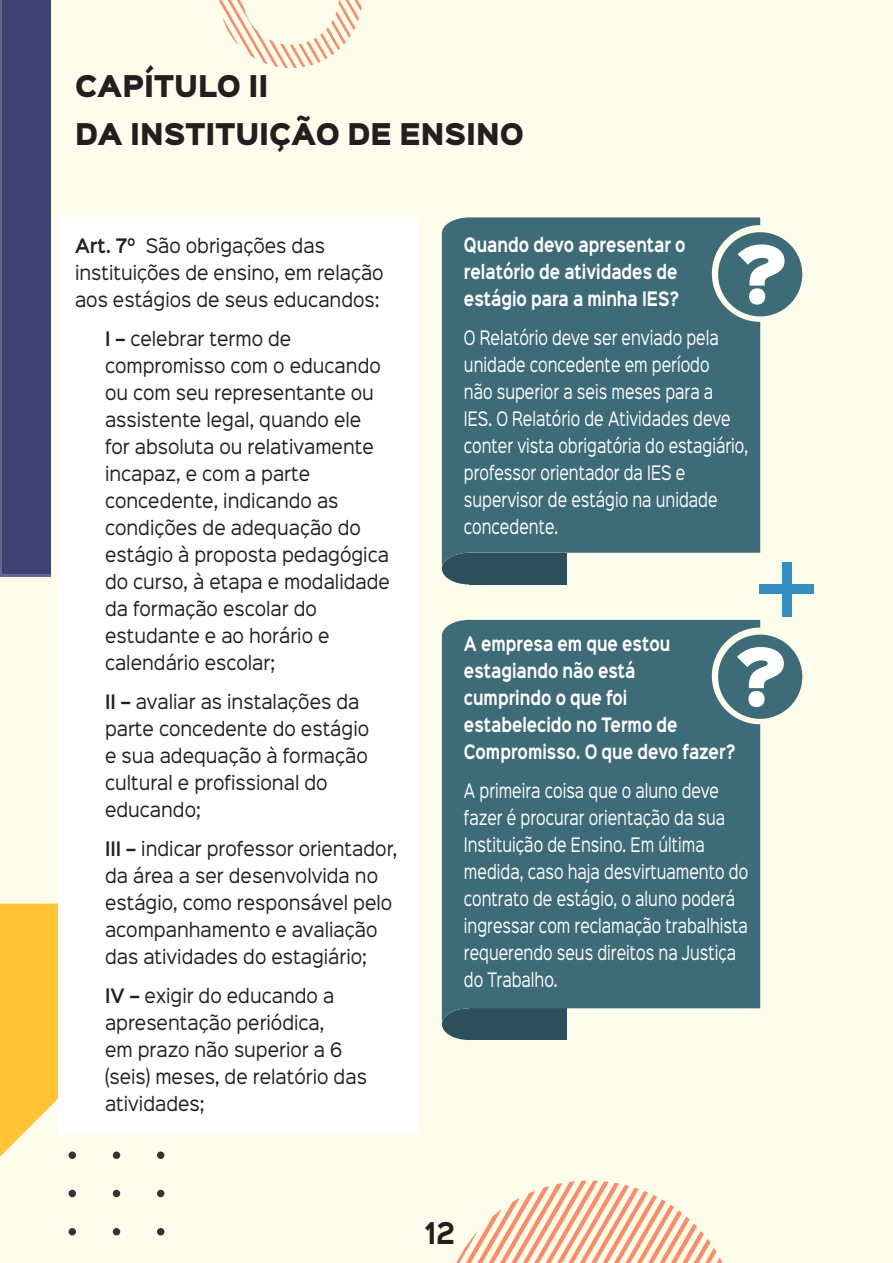
<style>
.page{position:relative;width:893px;height:1263px;background:#fefce7}
.page>*{position:absolute;margin:0;border:0;box-sizing:border-box;transform-origin:0 0}
.t1{font:72px "Sinkin Sans 900 X Black";color:#fff}
.Titulo_capitulo{font:27px "Sinkin Sans 900 X Black";color:#231f20;scale:.9 1}
.t2{font:700 27px "Sinkin Sans 700";color:#231f20;scale:.9 1}
.Inciso{font:18px/27px "Sinkin Sans 400";color:#231f20;scale:.9 1}
.texto_box{font:18px/27px "Sinkin Sans 400";color:#fff;scale:.75 1}
.título_box{font:700 18px/27px "Sinkin Sans 700";color:#fff;scale:.75 1}
.s1{font-family:"Sinkin Sans 600";font-weight:600}
</style>
<div class="page">
<svg style="left:456px;top:1180px;width:266px;height:83px"></svg>
<svg style="left:219px;top:0;width:143px;height:68px"></svg>
<svg style="left:0;top:903px;width:165px;height:254px;fill:#fec433"></svg>
<div style="left:0;top:0;width:50px;height:577px;background:#67678e"></div>
<svg style="left:157px;top:1134px;width:7px;height:101px"></svg>
<svg style="left:113px;top:1134px;width:7px;height:101px"></svg>
<svg style="left:69px;top:1134px;width:7px;height:101px"></svg>
<div style="left:782px;top:562px;width:9px;height:55px;background:#338fc1"></div>
<div style="left:759px;top:585px;width:55px;height:9px;background:#338fc1"></div>
<div style="left:2px;top:0;width:48px;height:574px;background:#404273"></div>
<div style="left:469px;top:1008px;width:98px;height:32px;background:#2e4f5c"></div>
<svg style="left:442px;top:1024px;width:27px;height:16px"></svg>
<div style="left:469px;top:553px;width:98px;height:31px;background:#2e4f5c"></div>
<svg style="left:442px;top:569px;width:27px;height:15px"></svg>
<div style="left:442px;top:217px;width:318px;height:352px;background:#3d6b78"></div>
<div style="left:442px;top:620px;width:318px;height:404px;background:#3d6b78"></div>
<div style="left:718px;top:635px;width:84px;height:84px;background:#3d6b78;border-radius:50%"></div>
<div style="left:59px;top:217px;width:360px;height:917px;background:#fff"></div>
<div style="left:718px;top:232px;width:84px;height:84px;background:#3d6b78;border-radius:50%"></div>
<p class="Titulo_capitulo" style="left:75px;top:72px;width:217px">CAPÍTULO II</p>
<p class="Titulo_capitulo" style="left:75px;top:120px;width:500px">DA INSTITUIÇÃO DE ENSINO</p>
<p class="Inciso" style="left:75px;top:231px;width:345px"><span class="s1">Art. 7º</span> São obrigações das instituições de ensino, em relação aos estágios de seus educandos:</p>
<p class="Inciso" style="left:105px;top:324px;width:318px"><span class="s1">I –</span> celebrar termo de compromisso com o educando ou com seu representante ou assistente legal, quando ele for absoluta ou relativamente incapaz, e com a parte concedente, indicando as condições de adequação do estágio à proposta pedagógica do curso, à etapa e modalidade da formação escolar do estudante e ao horário e calendário escolar;</p>
<p class="Inciso" style="left:105px;top:687px;width:295px"><span class="s1">II –</span> avaliar as instalações da parte concedente do estágio e sua adequação à formação cultural e profissional do educando;</p>
<p class="Inciso" style="left:105px;top:834px;width:326px"><span class="s1">III –</span> indicar professor orientador, da área a ser desenvolvida no estágio, como responsável pelo acompanhamento e avaliação das atividades do estagiário;</p>
<p class="Inciso" style="left:105px;top:981px;width:293px"><span class="s1">IV –</span> exigir do educando a apresentação periódica,<br>em prazo não superior a 6 (seis) meses, de relatório das atividades;</p>
<p class="título_box" style="left:464px;top:233px;width:297px">Quando devo apresentar o relatório de atividades de estágio para a minha IES?</p>
<p class="texto_box" style="left:464px;top:323px;width:381px">O Relatório deve ser enviado pela unidade concedente em período<br>não superior a seis meses para a<br>IES. O Relatório de Atividades deve conter vista obrigatória do estagiário, professor orientador da IES e supervisor de estágio na unidade concedente.</p>
<p class="t1" style="left:734px;top:237px;width:56px">?</p>
<p class="título_box" style="left:464px;top:631px;width:363px">A empresa em que estou estagiando não está<br>cumprindo o que foi estabelecido no Termo de<br>Compromisso. O que devo fazer?</p>
<p class="texto_box" style="left:464px;top:776px;width:380px">A primeira coisa que o aluno deve fazer é procurar orientação da sua<br>Instituição de Ensino. Em última medida, caso haja desvirtuamento do contrato de estágio, o aluno poderá ingressar com reclamação trabalhista requerendo seus direitos na Justiça do Trabalho.</p>
<p class="t1" style="left:733px;top:639px;width:56px">?</p>
<h2 class="t2" style="left:425px;top:1219px;width:35px">12</h2>
</div>
